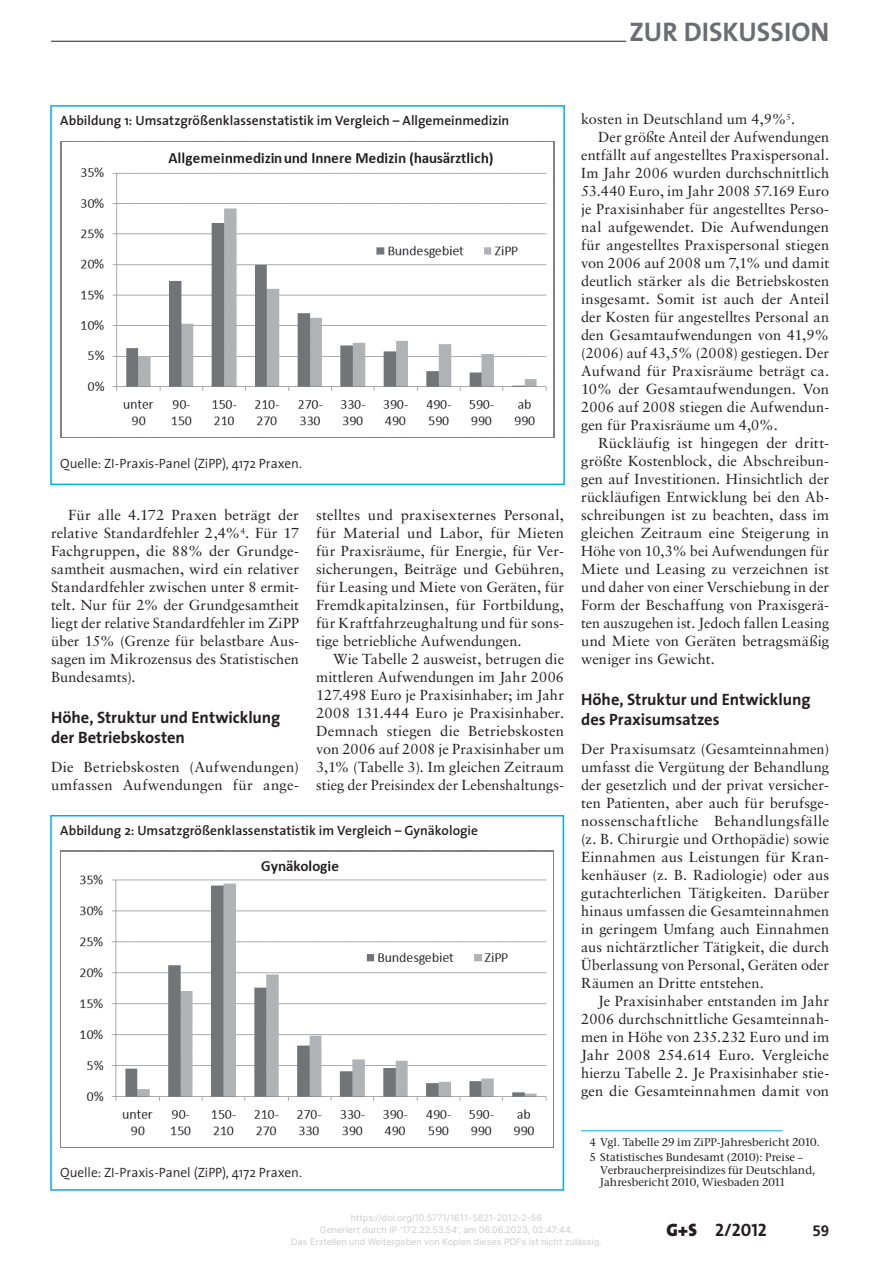
<style>
.page{position:relative;width:893px;height:1263px;background:#fff}
.page>*{position:absolute;margin:0;border:0;box-sizing:border-box;transform-origin:0 0}
.t1{font:27px "The Sans Bold Caps";color:#6c6d70}
.t2{font:700 18px "The Sans Nomos Zwei";color:#231f20}
.t3{font:700 16.5px/19.8px "The Sans";letter-spacing:-.005em;color:#231f20}
.t4{font:700 15px "Frutiger LT";color:#231f20}
.t5{font:14.55px/18px "Sabon LT";letter-spacing:.01em;color:#231f20;text-align:justify}
.t6{font:600 13.5px "The Sans";color:#231f20}
.t7{font:300 13.5px "The Sans";letter-spacing:-.005em;color:#231f20}
.t8{font:500 11.25px/14.9px "Stone Serif ITC";color:#231f20}
.t9{font:9px/12px "Inter";color:#ccc;text-align:center}
.s1{font-family:"The Sans";font-weight:900}
</style>
<div class="page">
<hr style="left:51px;top:41px;width:778px;height:1px;background:#231f20">
<hr style="left:626px;top:40px;width:203px;height:3px;background:#fff">
<img style="left:61px;top:141px;width:493px;height:296px">
<div style="left:50px;top:105px;width:515px;height:380px;border:2px solid #00aeef"></div>
<img style="left:61px;top:851px;width:493px;height:296px">
<div style="left:50px;top:815px;width:514px;height:376px;border:2px solid #00aeef"></div>
<hr style="left:581px;top:1130px;width:201px;height:1px;background:#00aeef">
<h1 class="t1" style="left:630px;top:15px;width:201px">ZUR DISKUSSION</h1>
<p class="t6" style="left:60px;top:112px;width:451px">Abbildung 1: umsatzgrößenklassenstatistik im Vergleich – Allgemeinmedizin</p>
<p class="t7" style="left:60px;top:455px;width:243px">Quelle: ZI-Praxis-Panel (ZiPP), 4172 Praxen.</p>
<p class="t5" style="left:51px;top:506px;width:250px;text-indent:17px">Für alle 4.172 Praxen beträgt der relative Standardfehler 2,4%<sup>4</sup>. Für 17<br>Fachgruppen, die 88% der Grundge&shy;samtheit ausmachen , wird ein relativer Standardfehler zwischen unter 8 ermit&shy;telt. Nur für 2% der Grundgesamtheit liegt der relative Standardfehler im ZiPP über 15% (Grenze für belastbare Aus&shy;sagen im Mikrozensus des Statistischen Bundesamts).</p>
<p class="t3" style="left:51px;top:708px;width:231px">Höhe, Struktur und Entwicklung der Betriebskosten</p>
<p class="t5" style="left:51px;top:758px;width:250px">Die Betriebskosten (Aufwendungen) umfassen Aufwendungen für ange-</p>
<p class="t5" style="left:316px;top:506px;width:250px">stelltes und praxisexternes Personal, für Material und Labor, für Mieten für Praxisräume, für Energie, für Ver&shy;sicherungen, Beiträge und Gebühren, für Leasing und Miete von Geräten, für Fremdkapitalzinsen, für Fortbildung, für Kraftfahrzeughaltung und für sons&shy;tige betriebliche Aufwendungen.</p>
<p class="t5" style="left:316px;top:650px;width:250px;text-indent:17px">Wie Tabelle 2 ausweist, betrugen die mittleren Aufwendungen im Jahr 2006<br>127.498 Euro je Praxisinhaber; im Jahr 2008 131.444 Euro je Praxisinhaber.<br>Demnach stiegen die Betriebskosten von 2006 auf 2008 je Praxisinhaber um 3,1% (Tabelle 3). Im gleichen Zeitraum stieg der Preisindex der Lebenshaltungs-</p>
<p class="t6" style="left:60px;top:822px;width:419px">Abbildung 2: umsatzgrößenklassenstatistik im Vergleich – Gynäkologie</p>
<p class="t5" style="left:581px;top:110px;width:215px">kosten in Deutschland um 4,9%<sup>5</sup>.</p>
<p class="t5" style="left:598px;top:128px;width:233px">Der größte Anteil der Aufwendungen</p>
<p class="t5" style="left:581px;top:146px;width:249px">entfällt auf angestelltes Praxispersonal.</p>
<p class="t5" style="left:581px;top:164px;width:249px">Im Jahr 2006 wurden durchschnittlich</p>
<p class="t5" style="left:581px;top:182px;width:250px">53.440 Euro, im Jahr 2008 57.169 Euro</p>
<p class="t5" style="left:581px;top:200px;width:249px">je Praxisinhaber für angestelltes Perso-</p>
<p class="t5" style="left:581px;top:218px;width:249px">nal aufgewendet. Die Aufwendungen</p>
<p class="t5" style="left:581px;top:236px;width:249px">für angestelltes Praxispersonal stiegen</p>
<p class="t5" style="left:581px;top:254px;width:250px">von 2006 auf 2008 um 7,1% und damit</p>
<p class="t5" style="left:581px;top:272px;width:250px">deutlich stärker als die Betriebskosten</p>
<p class="t5" style="left:581px;top:290px;width:250px">insgesamt. Somit ist auch der Anteil</p>
<p class="t5" style="left:581px;top:308px;width:249px">der Kosten für angestelltes Personal an</p>
<p class="t5" style="left:581px;top:326px;width:249px">den Gesamtaufwendungen von 41,9%</p>
<p class="t5" style="left:581px;top:344px;width:250px">(2006) auf 43,5% (2008) gestiegen. Der</p>
<p class="t5" style="left:581px;top:362px;width:249px">Aufwand für Praxisräume beträgt ca.</p>
<p class="t5" style="left:581px;top:380px;width:249px">10% der Gesamtaufwendungen. Von</p>
<p class="t5" style="left:581px;top:398px;width:250px">2006 auf 2008 stiegen die Aufwendun-</p>
<p class="t5" style="left:581px;top:416px;width:198px">gen für Praxisräume um 4,0%.</p>
<p class="t5" style="left:598px;top:434px;width:233px">Rückläufig ist hingegen der dritt-</p>
<p class="t5" style="left:581px;top:452px;width:249px">größte Kostenblock, die Abschreibun-</p>
<p class="t5" style="left:581px;top:470px;width:249px">gen auf Investitionen. Hinsichtlich der</p>
<p class="t5" style="left:581px;top:488px;width:250px">rückläufigen Entwicklung bei den Ab-</p>
<p class="t5" style="left:581px;top:506px;width:249px">schreibungen ist zu beachten, dass im</p>
<p class="t5" style="left:581px;top:524px;width:250px">gleichen Zeitraum eine Steigerung in</p>
<p class="t5" style="left:581px;top:542px;width:249px">Höhe von 10,3% bei Aufwendungen für</p>
<p class="t5" style="left:581px;top:560px;width:250px">Miete und Leasing zu verzeichnen ist</p>
<p class="t5" style="left:581px;top:578px;width:250px">und daher von einer Verschiebung in der</p>
<p class="t5" style="left:581px;top:596px;width:249px">Form der Beschaffung von Praxisgerä-</p>
<p class="t5" style="left:581px;top:614px;width:250px">ten auszugehen ist. Jedoch fallen Leasing</p>
<p class="t5" style="left:581px;top:632px;width:250px">und Miete von Geräten betragsmäßig</p>
<p class="t5" style="left:581px;top:650px;width:135px">weniger ins Gewicht.</p>
<p class="t3" style="left:581px;top:690px;width:231px">Höhe, Struktur und Entwicklung des Praxisumsatzes</p>
<p class="t5" style="left:581px;top:740px;width:250px">Der Praxisumsatz (Gesamteinnahmen) umfasst die Vergütung der Behandlung der gesetzlich und der privat versicher&shy;ten Patienten, aber auch für berufsge&shy;nossenschaftliche Behandlungsfälle (z. B. Chirurgie und Orthopädie) sowie Einnahmen aus Leistungen für Kran&shy;kenhäuser (z. B. Radiologie) oder aus gutachterlichen Tätigkeiten. Darüber hinaus umfassen die Gesamteinnahmen in geringem Umfang auch Einnahmen aus nichtärztlicher Tätigkeit, die durch Überlassung von Personal, Geräten oder Räumen an Dritte entstehen.</p>
<p class="t5" style="left:581px;top:992px;width:250px;text-indent:17px">Je Praxisinhaber entstanden im Jahr 2006 durchschnittliche Gesamteinnah&shy;men in Höhe von 235.232 Euro und im Jahr 2008 254.614 Euro. Vergleiche hierzu Tabelle 2. Je Praxisinhaber stie&shy;gen die Gesamteinnahmen damit von</p>
<p class="t8" style="left:590px;top:1134px;width:232px">4 Vgl. Tabelle 29 im ZiPP-Jahresbericht 2010.<br>5 Statistisches Bundesamt (2010): Preise –</p>
<p class="t8" style="left:600px;top:1163px;width:217px;line-height:12.8px">Verbraucherpreisindizes für Deutschland,<br>Jahresbericht 2010, Wiesbaden 2011</p>
<p class="t9" style="left:291px;top:1212px;width:312px">https://doi.org/10.5771/1611-5821-2012-2-56<br>Generiert durch IP '172.22.53.54', am 06.06.2023, 02:47:44.<br>Das Erstellen und Weitergeben von Kopien dieses PDFs ist nicht zulässig.</p>
<p class="t7" style="left:60px;top:1164px;width:243px">Quelle: ZI-Praxis-Panel (ZiPP), 4172 Praxen.</p>
<p class="t2" style="left:666px;top:1215px;width:102px"><span class="s1">G+S</span> 2/2012</p>
<p class="t4" style="left:812px;top:1222px;width:18px">59</p>
</div>
